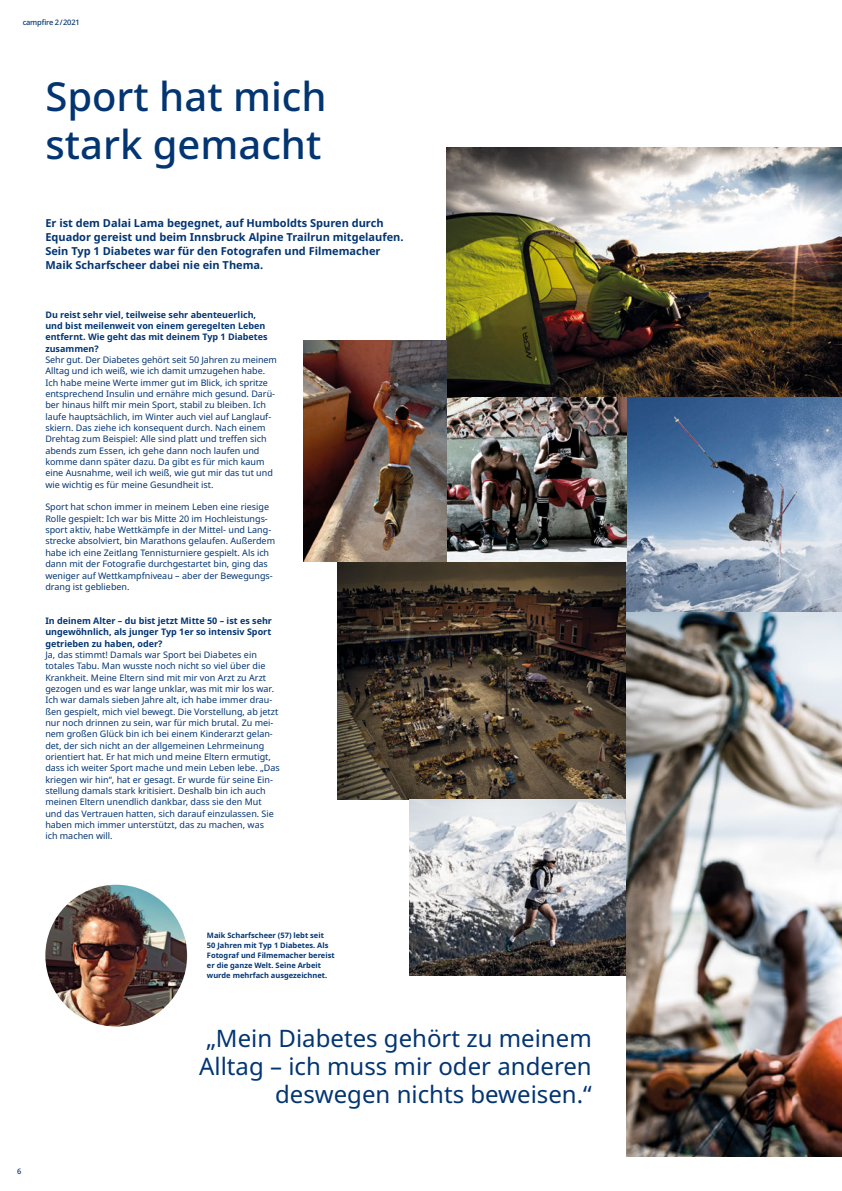
<style>
.page{position:relative;width:842px;height:1191px;background:#fff}
.page>*{position:absolute;margin:0;border:0;box-sizing:border-box;transform-origin:0 0}
.t1{font:500 40px/48px "Apis";color:#033572}
.t2{font:24px/28px "Apis";color:#033572;text-align:right}
.t3{font:700 11px/14px "Apis";color:#033572}
.t4{font:9px/11.3px "Apis";color:#033572}
.t5{font:700 9px/11.3px "Apis";color:#033572}
.t6{font:700 7.5px/10px "Apis";color:#033572}
.t7{font:500 7.5px "Apis";letter-spacing:-.025em;color:#033572}
</style>
<div class="page">
<img style="left:446px;top:147px;width:396px;height:250px">
<img style="left:337px;top:561px;width:289px;height:238px">
<img style="left:626px;top:397px;width:216px;height:215px">
<img style="left:410px;top:799px;width:216px;height:176px">
<img style="left:626px;top:612px;width:216px;height:545px">
<img style="left:446px;top:397px;width:180px;height:164px">
<img style="left:303px;top:340px;width:143px;height:221px">
<hr style="left:841px;top:85px;width:1px;height:227px;background:#9d9d9c">
<img style="left:45px;top:884px;width:142px;height:142px;border-radius:71px">
<p class="t7" style="left:23px;top:17px;width:59px">campfire 2/2021</p>
<h1 class="t1" style="left:45px;top:73px;width:283px">Sport hat mich stark gemacht</h1>
<p class="t3" style="left:45px;top:216px;width:360px">Er ist dem Dalai Lama begegnet, auf Humboldts Spuren durch Equador gereist und beim Innsbruck Alpine Trailrun mitgelaufen.<br>Sein Typ 1 Diabetes war für den Fotografen und Filmemacher Maik Scharfscheer dabei nie ein Thema.</p>
<p class="t5" style="left:45px;top:309px;width:224px">Du reist sehr viel, teilweise sehr abenteuerlich, und bist meilenweit von einem geregelten Leben entfernt. Wie geht das mit deinem Typ 1 Diabetes zusammen?</p>
<p class="t4" style="left:45px;top:354px;width:233px">Sehr gut. Der Diabetes gehört seit 50 Jahren zu meinem Alltag und ich weiß, wie ich damit umzugehen habe.<br>Ich habe meine Werte immer gut im Blick, ich spritze entsprechend Insulin und ernähre mich gesund. Darü&shy;ber hinaus hilft mir mein Sport, stabil zu bleiben. Ich laufe hauptsächlich, im Winter auch viel auf Langlauf&shy;skiern. Das ziehe ich konsequent durch. Nach einem Drehtag zum Beispiel: Alle sind platt und treffen sich abends zum Essen, ich gehe dann noch laufen und komme dann später dazu. Da gibt es für mich kaum eine Ausnahme, weil ich weiß, wie gut mir das tut und wie wichtig es für meine Gesundheit ist.</p>
<p class="t4" style="left:45px;top:502px;width:231px">Sport hat schon immer in meinem Leben eine riesige Rolle gespielt: Ich war bis Mitte 20 im Hochleistungs&shy;sport aktiv, habe Wettkämpfe in der Mittel- und Lang&shy;strecke absolviert, bin Marathons gelaufen. Außerdem habe ich eine Zeitlang Tennisturniere gespielt. Als ich dann mit der Fotografie durchgestartet bin, ging das weniger auf Wettkampfniveau – aber der Bewegungs&shy;drang ist geblieben.</p>
<p class="t5" style="left:45px;top:615px;width:228px;text-align:justify">In deinem Alter – du bist jetzt Mitte 50 – ist es sehr ungewöhnlich, als junger Typ 1er so intensiv Sport getrieben zu haben, oder?</p>
<p class="t4" style="left:45px;top:649px;width:236px">Ja, das stimmt! Damals war Sport bei Diabetes ein totales Tabu. Man wusste noch nicht so viel über die Krankheit. Meine Eltern sind mit mir von Arzt zu Arzt gezogen und es war lange unklar, was mit mir los war.<br>Ich war damals sieben Jahre alt, ich habe immer drau&shy;ßen gespielt, mich viel bewegt. Die Vorstellung, ab jetzt nur noch drinnen zu sein, war für mich brutal. Zu mei&shy;nem großen Glück bin ich bei einem Kinderarzt gelan&shy;det, der sich nicht an der allgemeinen Lehrmeinung orientiert hat. Er hat mich und meine Eltern ermutigt, dass ich weiter Sport mache und mein Leben lebe. „Das kriegen wir hin“, hat er gesagt. Er wurde für seine Ein&shy;stellung damals stark kritisiert. Deshalb bin ich auch meinen Eltern unendlich dankbar, dass sie den Mut und das Vertrauen hatten, sich darauf einzulassen. Sie haben mich immer unterstützt, das zu machen, was<br>ich machen will.</p>
<p class="t6" style="left:207px;top:930px;width:129px">Maik Scharfscheer (57) lebt seit<br>50 Jahren mit Typ 1 Diabetes. Als<br>Fotograf und Filmemacher bereist er die ganze Welt. Seine Arbeit wurde mehrfach ausgezeichnet.</p>
<p class="t7" style="left:17px;top:1166px;width:6px">6</p>
<h2 class="t2" style="left:199px;top:1024px;width:394px">„Mein Diabetes gehört zu meinem<br>Alltag – ich muss mir oder anderen deswegen nichts beweisen.“</h2>
</div>
